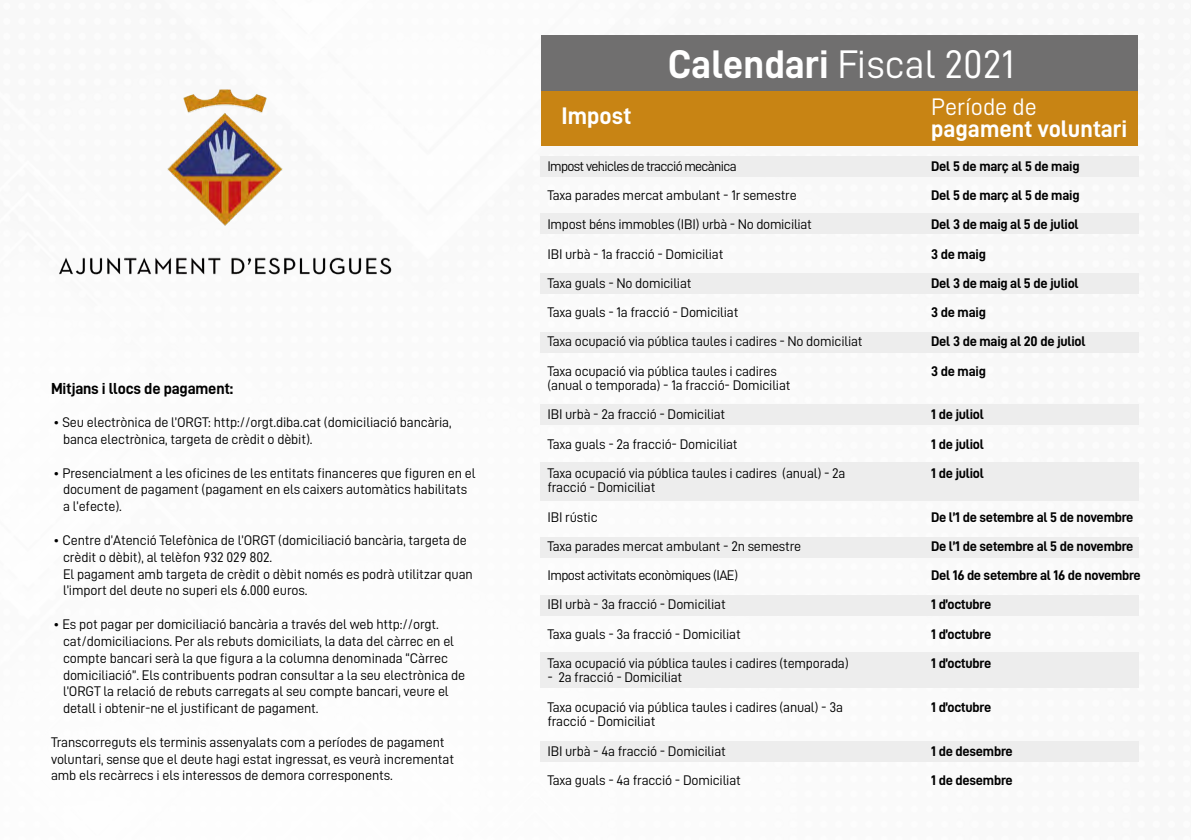
<style>
.page{position:relative;width:1191px;height:840px;background:#fff}
.page>*{position:absolute;margin:0;border:0;box-sizing:border-box;transform-origin:0 0}
.t1{font:40px "D DIN";color:#fff}
.t2{font:24px "D DIN Bold";color:#fff}
.t3{font:24px "D DIN";color:#fff}
.t4{font:16px "D DIN Bold";letter-spacing:-.01em;color:#000}
.t5{font:14px/29.2px "D DIN";letter-spacing:-.01em;color:#000}
.t6{font:14px/29.2px "D DIN Bold";letter-spacing:-.015em;color:#000}
.s1{font-family:"D DIN Bold"}
</style>
<div class="page">
<div style="left:541px;top:156px;width:598px;height:20px;background:#ededed"></div>
<div style="left:541px;top:213px;width:598px;height:21px;background:#ededed"></div>
<div style="left:541px;top:273px;width:598px;height:20px;background:#ededed"></div>
<div style="left:541px;top:332px;width:598px;height:20px;background:#ededed"></div>
<div style="left:541px;top:404px;width:598px;height:20px;background:#ededed"></div>
<div style="left:541px;top:462px;width:598px;height:20px;background:#ededed"></div>
<div style="left:541px;top:480px;width:598px;height:20px;background:#ededed"></div>
<div style="left:541px;top:536px;width:598px;height:21px;background:#ededed"></div>
<div style="left:541px;top:594px;width:598px;height:21px;background:#ededed"></div>
<div style="left:541px;top:651px;width:598px;height:21px;background:#ededed"></div>
<div style="left:541px;top:666px;width:598px;height:21px;background:#ededed"></div>
<div style="left:541px;top:741px;width:598px;height:20px;background:#ededed"></div>
<img style="left:59px;top:89px;width:333px;height:186px">
<div style="left:542px;top:90px;width:596px;height:56px;background:#c88414"></div>
<div style="left:542px;top:35px;width:596px;height:55px;background:#706f6f"></div>
<p class="t4" style="left:51px;top:379px;width:184px">Mitjans i llocs de pagament:</p>
<p class="t5" style="left:63px;top:413px;width:390px;line-height:16.8px;text-indent:-10px">• Seu electrònica de l’ORGT: http://orgt.diba.cat (domiciliació bancària, banca electrònica, targeta de crèdit o dèbit).</p>
<p class="t5" style="left:63px;top:464px;width:414px;line-height:16.8px;text-indent:-10px">• Presencialment a les oficines de les entitats financeres que figuren en el document de pagament (pagament en els caixers automàtics habilitats a l’efecte).</p>
<p class="t5" style="left:63px;top:531px;width:411px;line-height:16.8px;text-indent:-10px">• Centre d’Atenció Telefònica de l’ORGT (domiciliació bancària, targeta de crèdit o dèbit), al telèfon 932 029 802.<br>El pagament amb targeta de crèdit o dèbit només es podrà utilitzar quan l’import del deute no superi els 6.000 euros.</p>
<p class="t5" style="left:63px;top:615px;width:404px;line-height:16.8px;text-indent:-10px">• Es pot pagar per domiciliació bancària a través del web http://orgt. cat/domiciliacions. Per als rebuts domiciliats, la data del càrrec en el compte bancari serà la que figura a la columna denominada “Càrrec domiciliació”. Els contribuents podran consultar a la seu electrònica de l’ORGT la relació de rebuts carregats al seu compte bancari, veure el detall i obtenir-ne el justificant de pagament.</p>
<p class="t5" style="left:51px;top:732px;width:404px;line-height:16.8px">Transcorreguts els terminis assenyalats com a períodes de pagament voluntari, sense que el deute hagi estat ingressat, es veurà incrementat amb els recàrrecs i els interessos de demora corresponents.</p>
<h2 class="t2" style="left:561px;top:102px;width:72px">Impost</h2>
<h1 class="t1" style="left:668px;top:42px;width:348px"><span class="s1">Calendari</span> Fiscal 2021</h1>
<h2 class="t3" style="left:931px;top:94px;width:107px">Període de</h2>
<h2 class="t2" style="left:931px;top:116px;width:198px">pagament voluntari</h2>
<p class="t5" style="left:547px;top:151px;width:317px">Impost vehicles de tracció mecànica<br>Taxa parades mercat ambulant - 1r semestre<br>Impost béns immobles (IBI) urbà - No domiciliat<br>IBI urbà - 1a fracció - Domiciliat<br>Taxa guals - No domiciliat<br>Taxa guals - 1a fracció - Domiciliat<br>Taxa ocupació via pública taules i cadires - No domiciliat Taxa ocupació via pública taules i cadires</p>
<p class="t5" style="left:547px;top:370px;width:299px">(anual o temporada) - 1a fracció- Domiciliat<br>IBI urbà - 2a fracció - Domiciliat<br>Taxa guals - 2a fracció- Domiciliat<br>Taxa ocupació via pública taules i cadires (anual) - 2a</p>
<p class="t5" style="left:547px;top:472px;width:303px">fracció - Domiciliat<br>IBI rústic<br>Taxa parades mercat ambulant - 2n semestre<br>Impost activitats econòmiques (IAE)<br>IBI urbà - 3a fracció - Domiciliat<br>Taxa guals - 3a fracció - Domiciliat<br>Taxa ocupació via pública taules i cadires (temporada)</p>
<p class="t5" style="left:547px;top:662px;width:297px">- 2a fracció - Domiciliat<br>Taxa ocupació via pública taules i cadires (anual) - 3a</p>
<p class="t5" style="left:547px;top:706px;width:195px">fracció - Domiciliat<br>IBI urbà - 4a fracció - Domiciliat<br>Taxa guals - 4a fracció - Domiciliat</p>
<p class="t6" style="left:931px;top:151px;width:156px">Del 5 de març al 5 de maig<br>Del 5 de març al 5 de maig<br>Del 3 de maig al 5 de juliol<br>3 de maig<br>Del 3 de maig al 5 de juliol<br>3 de maig<br>Del 3 de maig al 20 de juliol<br>3 de maig</p>
<p class="t6" style="left:931px;top:399px;width:54px;text-align:justify">1 de juliol 1 de juliol 1 de juliol</p>
<p class="t6" style="left:931px;top:501px;width:211px">De l’1 de setembre al 5 de novembre<br>De l’1 de setembre al 5 de novembre<br>Del 16 de setembre al 16 de novembre<br>1 d’octubre<br>1 d’octubre<br>1 d’octubre</p>
<p class="t6" style="left:931px;top:691px;width:62px">1 d’octubre</p>
<p class="t6" style="left:931px;top:735px;width:83px">1 de desembre<br>1 de desembre</p>
</div>
